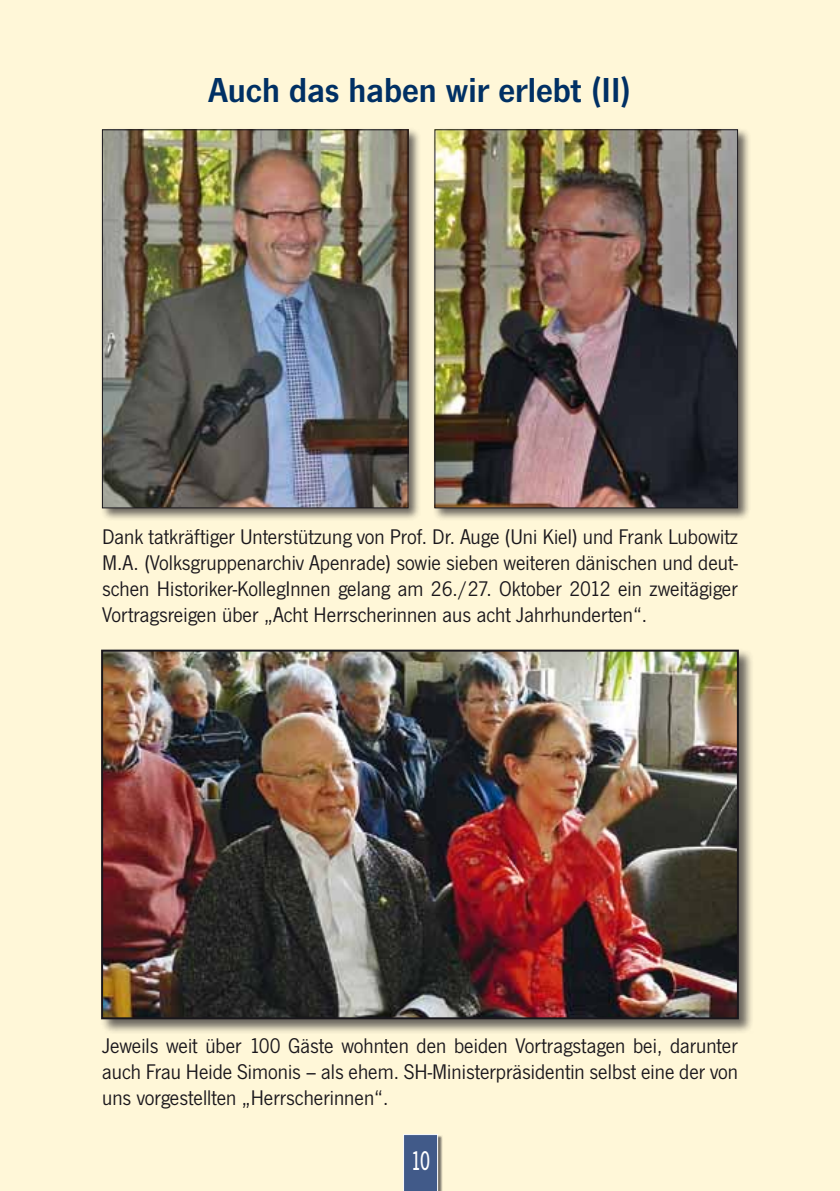
<style>
.page{position:relative;width:840px;height:1191px;background:#fff}
.page>*{position:absolute;margin:0;border:0;box-sizing:border-box;transform-origin:0 0}
.t1{font:600 36px "News Gothic T";color:#003064}
.t2{font:500 28px "News Gothic T";color:#fff;scale:.7 1}
.t3{font:22px/26px "News Gothic T";color:#1a171c;text-align:justify}
</style>
<div class="page">
<div style="left:0;top:0;width:839px;height:1191px;background:#fff7d8"></div>
<div style="left:404px;top:1135px;width:38px;height:56px;background:#1a171c;opacity:.6"></div>
<svg style="left:403px;top:1134px;width:34px;height:57px"></svg>
<div style="left:100px;top:648px;width:653px;height:386px;background:#1a171c;opacity:.65"></div>
<img style="left:104px;top:652px;width:631px;height:364px">
<div style="left:101px;top:649px;width:637px;height:370px;border:2px solid #1a171c"></div>
<div style="left:432px;top:127px;width:318px;height:394px;background:#1a171c;opacity:.65"></div>
<img style="left:436px;top:131px;width:299px;height:375px">
<div style="left:434px;top:129px;width:303px;height:379px;border:1px solid #1a171c"></div>
<div style="left:100px;top:127px;width:321px;height:394px;background:#1a171c;opacity:.65"></div>
<img style="left:104px;top:131px;width:302px;height:375px">
<div style="left:102px;top:129px;width:306px;height:379px;border:1px solid #1a171c"></div>
<h1 class="t1" style="left:208px;top:69px;width:424px">Auch das haben wir erlebt (II)</h1>
<p class="t3" style="left:102px;top:523px;width:637px">Dank tatkräftiger Unterstützung von Prof. Dr. Auge (Uni Kiel) und Frank Lubowitz M.A. (Volksgruppenarchiv Apenrade) sowie sieben weiteren dänischen und deut&shy;schen Historiker-KollegInnen gelang am 26./27. Oktober 2012 ein zweitägiger Vortragsreigen über „Acht Herrscherinnen aus acht Jahrhunderten“.</p>
<p class="t3" style="left:102px;top:1031px;width:637px">Jeweils weit über 100 Gäste wohnten den beiden Vortragstagen bei, darunter auch Frau Heide Simonis – als ehem. SH-Ministerpräsidentin selbst eine der von uns vorgestellten „Herrscherinnen“.</p>
<p class="t2" style="left:411px;top:1144px;width:28px">10</p>
</div>
